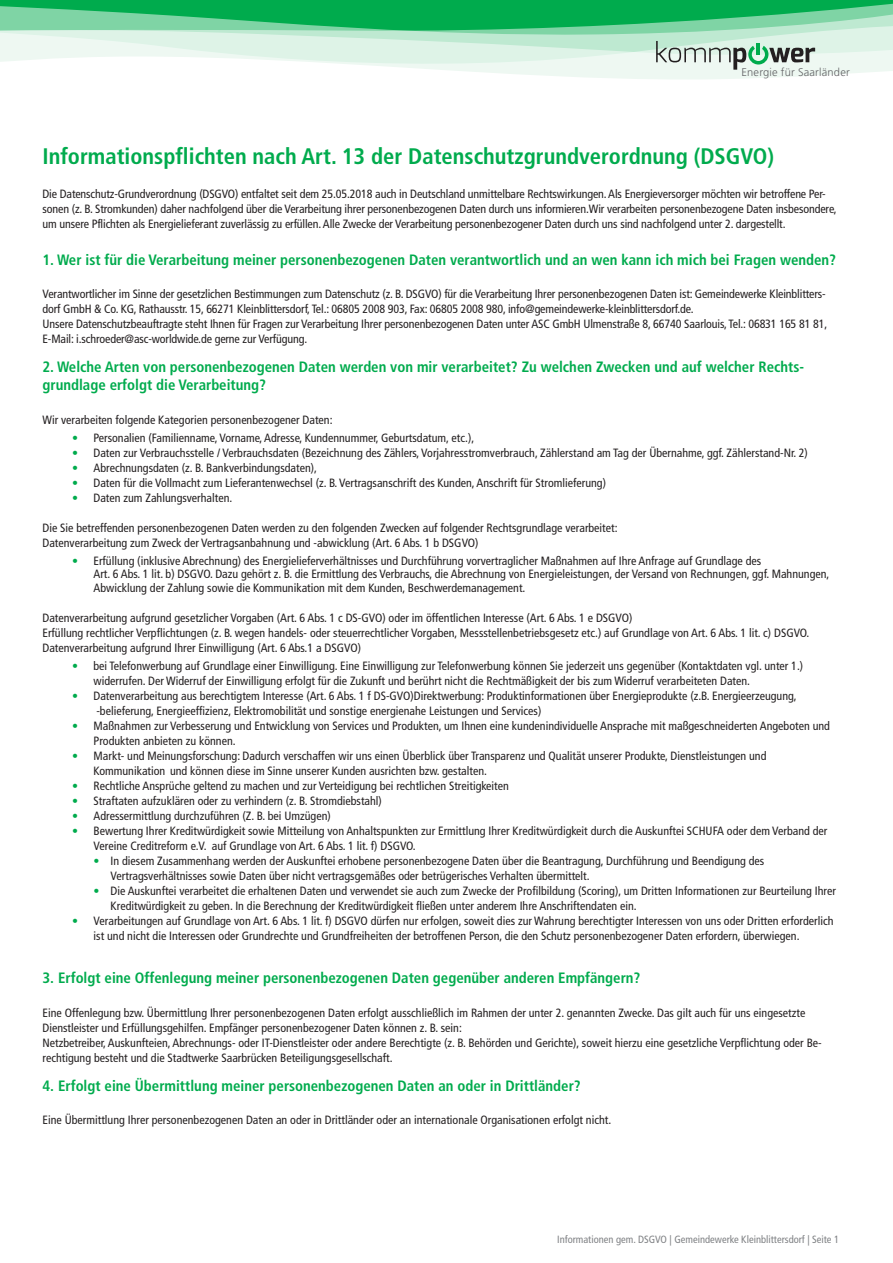
<style>
.page{position:relative;width:893px;height:1263px;background:#fff}
.page>*{position:absolute;margin:0;border:0;box-sizing:border-box;transform-origin:0 0}
.t1{font:700 condensed 22.5px "Frutiger";color:#00ab4d}
.t2{font:700 condensed 15px/18px "Frutiger";color:#00ab4d}
.t3{font:condensed 12px/15px "Frutiger";color:#231f20}
.t4{font:300 11.1px "Frutiger";letter-spacing:.015em;color:#636366}
.t5{font:condensed 10.5px "Frutiger";color:#808285}
.s1{color:#00ab4d}
</style>
<div class="page">
<div style="left:0;top:0;width:893px;height:91px;background:#00ab4d"></div>
<svg style="left:0;top:3px;width:893px;height:38px"></svg>
<svg style="left:0;top:41px;width:893px;height:50px;background:#ebf4ef"></svg>
<p class="t4" style="left:741px;top:66px;width:110px">Energie für Saarländer</p>
<h1 class="t1" style="left:43px;top:143px;width:733px">Informationspflichten nach Art. 13 der Datenschutzgrundverordnung (DSGVO)</h1>
<p class="t3" style="left:43px;top:187px;width:796px">Die Datenschutz-Grundverordnung (DSGVO) entfaltet seit dem 25.05.2018 auch in Deutschland unmittelbare Rechtswirkungen. Als Energieversorger möchten wir betroffene Per&shy;sonen (z. B. Stromkunden) daher nachfolgend über die Verarbeitung ihrer personenbezogenen Daten durch uns informieren.Wir verarbeiten personenbezogene Daten insbesondere, um unsere Pflichten als Energielieferant zuverlässig zu erfüllen. Alle Zwecke der Verarbeitung personenbezogener Daten durch uns sind nachfolgend unter 2. dargestellt.</p>
<p class="t2" style="left:43px;top:251px;width:795px">1. Wer ist für die Verarbeitung meiner personenbezogenen Daten verantwortlich und an wen kann ich mich bei Fragen wenden?</p>
<p class="t3" style="left:43px;top:286px;width:786px">Verantwortlicher im Sinne der gesetzlichen Bestimmungen zum Datenschutz (z. B. DSGVO) für die Verarbeitung Ihrer personenbezogenen Daten ist: Gemeindewerke Kleinblitters&shy;dorf GmbH &amp; Co. KG, Rathausstr. 15, 66271 Kleinblittersdorf, Tel.: 06805 2008 903, Fax: 06805 2008 980, info@gemeindewerke-kleinblittersdorf.de.<br>Unsere Datenschutzbeauftragte steht Ihnen für Fragen zur Verarbeitung Ihrer personenbezogenen Daten unter ASC GmbH Ulmenstraße 8, 66740 Saarlouis, Tel.: 06831 165 81 81, E-Mail: i.schroeder@asc-worldwide.de gerne zur Verfügung.</p>
<p class="t2" style="left:43px;top:357px;width:763px">2. Welche Arten von personenbezogenen Daten werden von mir verarbeitet? Zu welchen Zwecken und auf welcher Rechts&shy;grundlage erfolgt die Verarbeitung?</p>
<p class="t3" style="left:43px;top:412px;width:292px">Wir verarbeiten folgende Kategorien personenbezogener Daten:</p>
<p class="t3" style="left:72px;top:430px;width:403px"><span class="s1">•</span> Personalien (Familienname, Vorname, Adresse, Kundennummer, Geburtsdatum, etc.),</p>
<p class="t3" style="left:72px;top:445px;width:737px"><span class="s1">•</span> Daten zur Verbrauchsstelle / Verbrauchsdaten (Bezeichnung des Zählers, Vorjahresstromverbrauch, Zählerstand am Tag der Übernahme, ggf. Zählerstand-Nr. 2)</p>
<p class="t3" style="left:72px;top:460px;width:246px"><span class="s1">•</span> Abrechnungsdaten (z. B. Bankverbindungsdaten),</p>
<p class="t3" style="left:72px;top:475px;width:535px"><span class="s1">•</span> Daten für die Vollmacht zum Lieferantenwechsel (z. B. Vertragsanschrift des Kunden, Anschrift für Stromlieferung)</p>
<p class="t3" style="left:72px;top:490px;width:162px"><span class="s1">•</span> Daten zum Zahlungsverhalten.</p>
<p class="t3" style="left:43px;top:520px;width:577px">Die Sie betreffenden personenbezogenen Daten werden zu den folgenden Zwecken auf folgender Rechtsgrundlage verarbeitet:<br>Datenverarbeitung zum Zweck der Vertragsanbahnung und -abwicklung (Art. 6 Abs. 1 b DSGVO)</p>
<p class="t3" style="left:94px;top:554px;width:737px;line-height:13.5px;text-indent:-21px"><span class="s1">•</span> Erfüllung (inklusive Abrechnung) des Energielieferverhältnisses und Durchführung vorvertraglicher Maßnahmen auf Ihre Anfrage auf Grundlage des<br>Art. 6 Abs. 1 lit. b) DSGVO. Dazu gehört z. B. die Ermittlung des Verbrauchs, die Abrechnung von Energieleistungen, der Versand von Rechnungen, ggf. Mahnungen,<br>Abwicklung der Zahlung sowie die Kommunikation mit dem Kunden, Beschwerdemanagement.</p>
<p class="t3" style="left:43px;top:610px;width:768px">Datenverarbeitung aufgrund gesetzlicher Vorgaben (Art. 6 Abs. 1 c DS-GVO) oder im öffentlichen Interesse (Art. 6 Abs. 1 e DSGVO)<br>Erfüllung rechtlicher Verpflichtungen (z. B. wegen handels- oder steuerrechtlicher Vorgaben, Messstellenbetriebsgesetz etc.) auf Grundlage von Art. 6 Abs. 1 lit. c) DSGVO.<br>Datenverarbeitung aufgrund Ihrer Einwilligung (Art. 6 Abs.1 a DSGVO)</p>
<p class="t3" style="left:94px;top:658px;width:711px;text-indent:-21px"><span class="s1">•</span> bei Telefonwerbung auf Grundlage einer Einwilligung. Eine Einwilligung zur Telefonwerbung können Sie jederzeit uns gegenüber (Kontaktdaten vgl. unter 1.) widerrufen. Der Widerruf der Einwilligung erfolgt für die Zukunft und berührt nicht die Rechtmäßigkeit der bis zum Widerruf verarbeiteten Daten.</p>
<p class="t3" style="left:96px;top:688px;width:702px;text-indent:-24px"><span class="s1">•</span> Datenverarbeitung aus berechtigtem Interesse (Art. 6 Abs. 1 f DS-GVO)Direktwerbung: Produktinformationen über Energieprodukte (z.B. Energieerzeugung, -belieferung, Energieeffizienz, Elektromobilität und sonstige energienahe Leistungen und Services)</p>
<p class="t3" style="left:94px;top:718px;width:738px;text-indent:-21px"><span class="s1">•</span> Maßnahmen zur Verbesserung und Entwicklung von Services und Produkten, um Ihnen eine kundenindividuelle Ansprache mit maßgeschneiderten Angeboten und<br>Produkten anbieten zu können.</p>
<p class="t3" style="left:94px;top:748px;width:674px;text-indent:-21px"><span class="s1">•</span> Markt- und Meinungsforschung: Dadurch verschaffen wir uns einen Überblick über Transparenz und Qualität unserer Produkte, Dienstleistungen und<br>Kommunikation und können diese im Sinne unserer Kunden ausrichten bzw. gestalten.</p>
<p class="t3" style="left:72px;top:778px;width:438px"><span class="s1">•</span> Rechtliche Ansprüche geltend zu machen und zur Verteidigung bei rechtlichen Streitigkeiten</p>
<p class="t3" style="left:72px;top:793px;width:311px"><span class="s1">•</span> Straftaten aufzuklären oder zu verhindern (z. B. Stromdiebstahl)</p>
<p class="t3" style="left:72px;top:808px;width:260px"><span class="s1">•</span> Adressermittlung durchzuführen (Z. B. bei Umzügen)</p>
<p class="t3" style="left:94px;top:823px;width:735px;text-indent:-21px"><span class="s1">•</span> Bewertung Ihrer Kreditwürdigkeit sowie Mitteilung von Anhaltspunkten zur Ermittlung Ihrer Kreditwürdigkeit durch die Auskunftei SCHUFA oder dem Verband der<br>Vereine Creditreform e.V. auf Grundlage von Art. 6 Abs. 1 lit. f) DSGVO.</p>
<p class="t3" style="left:111px;top:853px;width:655px;text-indent:-17px"><span class="s1">•</span> In diesem Zusammenhang werden der Auskunftei erhobene personenbezogene Daten über die Beantragung, Durchführung und Beendigung des<br>Vertragsverhältnisses sowie Daten über nicht vertragsgemäßes oder betrügerisches Verhalten übermittelt.</p>
<p class="t3" style="left:111px;top:883px;width:727px;text-indent:-17px"><span class="s1">•</span> Die Auskunftei verarbeitet die erhaltenen Daten und verwendet sie auch zum Zwecke der Profilbildung (Scoring), um Dritten Informationen zur Beurteilung Ihrer<br>Kreditwürdigkeit zu geben. In die Berechnung der Kreditwürdigkeit fließen unter anderem Ihre Anschriftendaten ein.</p>
<p class="t3" style="left:94px;top:913px;width:741px;text-indent:-21px"><span class="s1">•</span> Verarbeitungen auf Grundlage von Art. 6 Abs. 1 lit. f) DSGVO dürfen nur erfolgen, soweit dies zur Wahrung berechtigter Interessen von uns oder Dritten erforderlich ist und nicht die Interessen oder Grundrechte und Grundfreiheiten der betroffenen Person, die den Schutz personenbezogener Daten erfordern, überwiegen.</p>
<p class="t2" style="left:43px;top:969px;width:599px">3. Erfolgt eine Offenlegung meiner personenbezogenen Daten gegenüber anderen Empfängern?</p>
<p class="t3" style="left:43px;top:1005px;width:781px">Eine Offenlegung bzw. Übermittlung Ihrer personenbezogenen Daten erfolgt ausschließlich im Rahmen der unter 2. genannten Zwecke. Das gilt auch für uns eingesetzte Dienstleister und Erfüllungsgehilfen. Empfänger personenbezogener Daten können z. B. sein:<br>Netzbetreiber, Auskunfteien, Abrechnungs- oder IT-Dienstleister oder andere Berechtigte (z. B. Behörden und Gerichte), soweit hierzu eine gesetzliche Verpflichtung oder Be&shy;rechtigung besteht und die Stadtwerke Saarbrücken Beteiligungsgesellschaft.</p>
<p class="t2" style="left:43px;top:1076px;width:540px">4. Erfolgt eine Übermittlung meiner personenbezogenen Daten an oder in Drittländer?</p>
<p class="t3" style="left:43px;top:1112px;width:570px">Eine Übermittlung Ihrer personenbezogenen Daten an oder in Drittländer oder an internationale Organisationen erfolgt nicht.</p>
<p class="t5" style="left:557px;top:1233px;width:284px">Informationen gem. DSGVO | Gemeindewerke Kleinblittersdorf | Seite 1</p>
</div>
